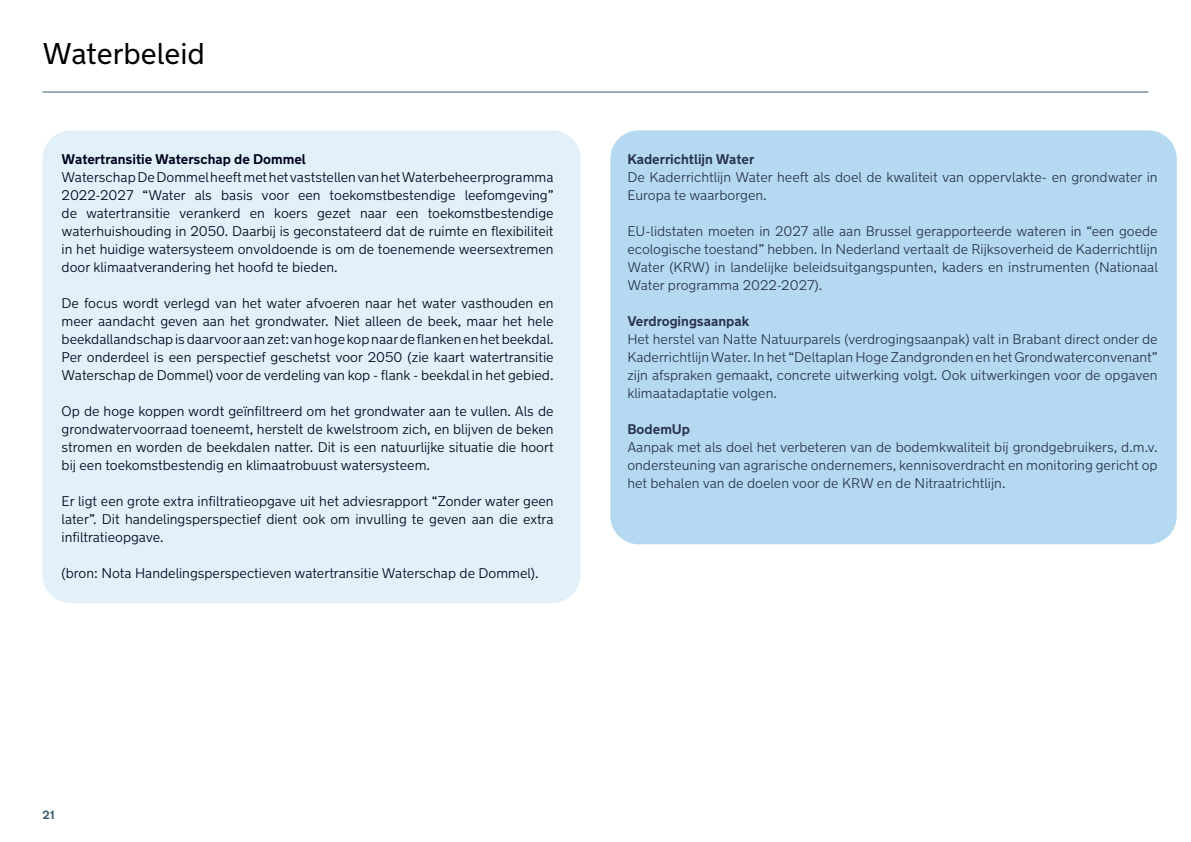
<style>
.page{position:relative;width:1191px;height:842px;background:#fff}
.page>*{position:absolute;margin:0;border:0;box-sizing:border-box;transform-origin:0 0}
.t1{font:30px "New Transport";color:#000}
.t2{font:300 14px/18px "New Transport";color:#00011a;text-align:justify}
.t3{font:700 14px "New Transport";color:#00011a}
.t4{font:700 12px "New Transport";color:#3d5d6f}
</style>
<div class="page">
<hr style="left:42px;top:92px;width:1106px;height:1px;background:#3d5d6f">
<div style="left:610px;top:130px;width:566px;height:414px;background:#b5d9f1;border-radius:28px"></div>
<div style="left:42px;top:130px;width:538px;height:473px;background:#e2f0fa;border-radius:28px"></div>
<h1 class="t1" style="left:43px;top:35px;width:164px">Waterbeleid</h1>
<p class="t3" style="left:62px;top:150px;width:246px">Watertransitie Waterschap de Dommel</p>
<p class="t2" style="left:62px;top:168px;width:493px">Waterschap De Dommel heeft met het vaststellen van het Waterbeheerprogramma 2022-2027 “Water als basis voor een toekomstbestendige leefomgeving” de watertransitie verankerd en koers gezet naar een toekomstbestendige waterhuishouding in 2050. Daarbij is geconstateerd dat de ruimte en flexibiliteit in het huidige watersysteem onvoldoende is om de toenemende weersextremen door klimaatverandering het hoofd te bieden.</p>
<p class="t2" style="left:62px;top:294px;width:493px">De focus wordt verlegd van het water afvoeren naar het water vasthouden en meer aandacht geven aan het grondwater. Niet alleen de beek, maar het hele beekdallandschap is daarvoor aan zet: van hoge kop naar de flanken en het beekdal.<br>Per onderdeel is een perspectief geschetst voor 2050 (zie kaart watertransitie Waterschap de Dommel) voor de verdeling van kop - flank - beekdal in het gebied.</p>
<p class="t2" style="left:62px;top:402px;width:493px">Op de hoge koppen wordt geïnfiltreerd om het grondwater aan te vullen. Als de grondwatervoorraad toeneemt, herstelt de kwelstroom zich, en blijven de beken stromen en worden de beekdalen natter. Dit is een natuurlijke situatie die hoort bij een toekomstbestendig en klimaatrobuust watersysteem.</p>
<p class="t2" style="left:62px;top:492px;width:493px">Er ligt een grote extra infiltratieopgave uit het adviesrapport “Zonder water geen later”. Dit handelingsperspectief dient ook om invulling te geven aan die extra infiltratieopgave.</p>
<p class="t2" style="left:62px;top:564px;width:478px">(bron: Nota Handelingsperspectieven watertransitie Waterschap de Dommel).</p>
<p class="t3" style="left:627px;top:150px;width:128px">Kaderrichtlijn Water</p>
<p class="t2" style="left:627px;top:168px;width:532px">De Kaderrichtlijn Water heeft als doel de kwaliteit van oppervlakte- en grondwater in<br>Europa te waarborgen.</p>
<p class="t2" style="left:627px;top:222px;width:532px">EU-lidstaten moeten in 2027 alle aan Brussel gerapporteerde wateren in “een goede ecologische toestand” hebben. In Nederland vertaalt de Rijksoverheid de Kaderrichtlijn Water (KRW) in landelijke beleidsuitgangspunten, kaders en instrumenten (Nationaal Water programma 2022-2027).</p>
<p class="t3" style="left:627px;top:312px;width:123px">Verdrogingsaanpak</p>
<p class="t2" style="left:627px;top:330px;width:532px">Het herstel van Natte Natuurparels (verdrogingsaanpak) valt in Brabant direct onder de Kaderrichtlijn Water. In het “Deltaplan Hoge Zandgronden en het Grondwaterconvenant” zijn afspraken gemaakt, concrete uitwerking volgt. Ook uitwerkingen voor de opgaven klimaatadaptatie volgen.</p>
<p class="t3" style="left:627px;top:420px;width:64px">BodemUp</p>
<p class="t2" style="left:627px;top:438px;width:532px">Aanpak met als doel het verbeteren van de bodemkwaliteit bij grondgebruikers, d.m.v. ondersteuning van agrarische ondernemers, kennisoverdracht en monitoring gericht op het behalen van de doelen voor de KRW en de Nitraatrichtlijn.</p>
<p class="t4" style="left:43px;top:807px;width:14px">21</p>
</div>
